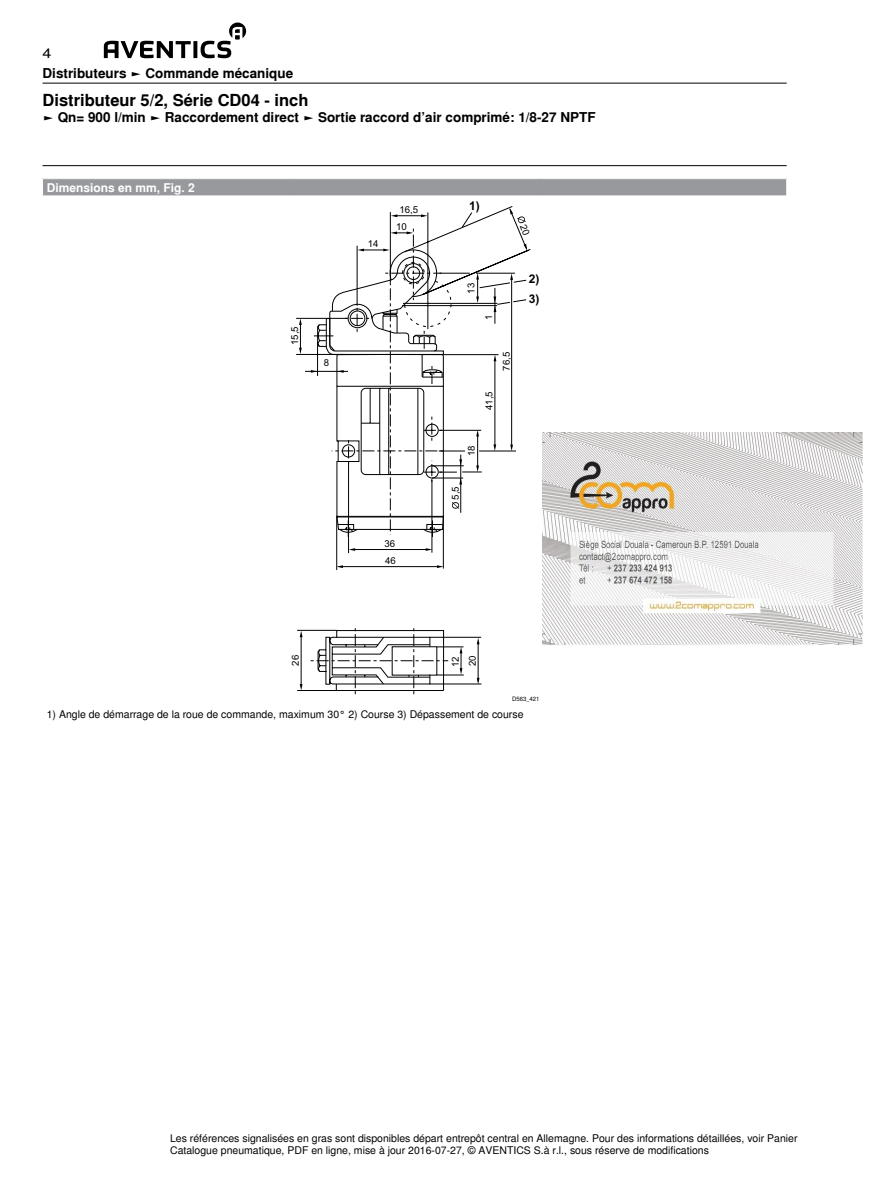
<style>
.page{position:relative;width:893px;height:1191px;background:#fff}
.page>*{position:absolute;margin:0;border:0;box-sizing:border-box;transform-origin:0 0}
.t1{font:700 16.5px "Nimbus Sans Global";color:#000}
.t2{font:700 13.5px "Nimbus Sans Global";color:#000}
.t3{font:13.5px "Nimbus Sans Global";color:#000;scale:1.2 1}
.t4{font:700 12px "Nimbus Sans Global";color:#fff}
.t5{font:700 12px/20.1px "Arial";color:#000}
.t6{font:10.5px/12.6px "Nimbus Sans Global";color:#000}
.t7{font:9.6px/17.1px "Arial";color:#000}
.t8{font:6px "Nimbus Sans Global";color:#000}
</style>
<div class="page">
<svg style="left:104px;top:23px;width:142px;height:35px"></svg>
<hr style="left:43px;top:83px;width:744px;height:1px;background:#000">
<hr style="left:43px;top:165px;width:744px;height:1px;background:#000">
<div style="left:43px;top:179px;width:744px;height:17px;background:#97999c"></div>
<svg style="left:786px;top:179px;width:1px;height:17px"></svg>
<hr style="left:430px;top:637px;width:51px;height:1px;background:#000">
<hr style="left:297px;top:630px;width:40px;height:1px;background:#000">
<hr style="left:297px;top:690px;width:40px;height:1px;background:#000">
<hr style="left:430px;top:683px;width:51px;height:1px;background:#000">
<hr style="left:301px;top:635px;width:1px;height:51px;background:#000">
<svg style="left:300px;top:630px;width:3px;height:7px"></svg>
<svg style="left:300px;top:684px;width:3px;height:6px"></svg>
<svg style="left:311px;top:628px;width:153px;height:66px"></svg>
<hr style="left:478px;top:642px;width:1px;height:39px;background:#000">
<svg style="left:296px;top:206px;width:235px;height:364px"></svg>
<img style="left:542px;top:432px;width:320px;height:213px">
<svg style="left:311px;top:208px;width:219px;height:329px"></svg>
<p class="t3" style="left:43px;top:43px;width:9px">4</p>
<p class="t2" style="left:43px;top:63px;width:252px">Distributeurs ► Commande mécanique</p>
<h1 class="t1" style="left:43px;top:87px;width:267px">Distributeur 5/2, Série CD04 - inch</h1>
<p class="t2" style="left:43px;top:107px;width:555px">► Qn= 900 l/min ► Raccordement direct ► Sortie raccord d’air comprimé: 1/8-27 NPTF</p>
<p class="t4" style="left:47px;top:178px;width:150px">Dimensions en mm, Fig. 2</p>
<p class="t7" style="left:286px;top:345px;width:20px;rotate:-90deg">15,5</p>
<p class="t7" style="left:324px;top:354px;width:7px">8</p>
<p class="t7" style="left:368px;top:235px;width:12px">14</p>
<p class="t7" style="left:396px;top:201px;width:24px;text-indent:4px">16,5<br>10</p>
<p class="t7" style="left:384px;top:535px;width:12px">36</p>
<p class="t7" style="left:385px;top:552px;width:12px">46</p>
<p class="t5" style="left:469px;top:196px;width:12px">1)</p>
<p class="t7" style="left:463px;top:294px;width:12px;rotate:-90deg">13</p>
<p class="t7" style="left:480px;top:320px;width:7px;rotate:-90deg">1</p>
<p class="t7" style="left:481px;top:410px;width:20px;rotate:-90deg">41,5</p>
<p class="t7" style="left:498px;top:370px;width:20px;rotate:-90deg">76,5</p>
<p class="t7" style="left:463px;top:456px;width:12px;rotate:-90deg">18</p>
<p class="t7" style="left:447px;top:499px;width:15px;rotate:-90deg">5,5</p>
<p class="t5" style="left:529px;top:269px;width:12px">2)<br>3)</p>
<p class="t7" style="left:287px;top:666px;width:12px;rotate:-90deg">26</p>
<p class="t7" style="left:447px;top:667px;width:13px;rotate:-90deg">12<br>20</p>
<p class="t8" style="left:512px;top:694px;width:29px">D563_421</p>
<p class="t6" style="left:47px;top:707px;width:478px">1) Angle de démarrage de la roue de commande, maximum 30° 2) Course 3) Dépassement de course</p>
<p class="t6" style="left:170px;top:1131px;width:629px">Les références signalisées en gras sont disponibles départ entrepôt central en Allemagne. Pour des informations détaillées, voir Panier<br>Catalogue pneumatique, PDF en ligne, mise à jour 2016-07-27, © AVENTICS S.à r.l., sous réserve de modifications</p>
</div>
